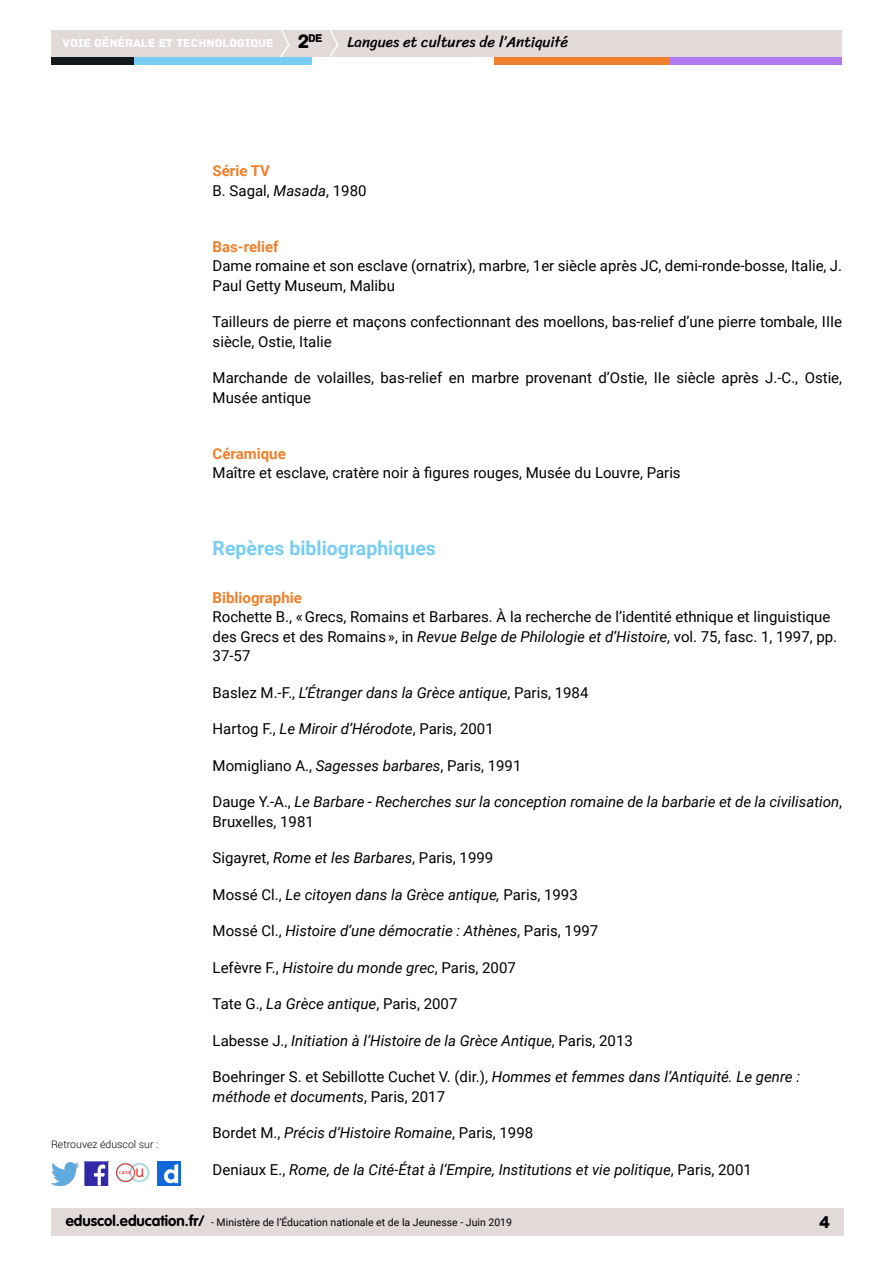
<style>
.page{position:relative;width:893px;height:1263px;background:#fff}
.page>*{position:absolute;margin:0;border:0;box-sizing:border-box;transform-origin:0 0}
.t1{font:700 19.5px "Roboto";color:#79cdf4}
.t2{font:18px "Archive";color:#000}
.t3{font:15px/19.5px "Roboto";color:#000}
.t4{font:italic 15px/19.5px "Roboto";color:#000}
.t5{font:700 15px "Roboto";color:#f0802b}
.t6{font:15px "Sriracha";color:#000}
.t7{font:12px "Archive";color:#fff}
.t8{font:11.85px "Archive";color:#000}
.t9{font:10.5px "Roboto";color:#000}
.t10{font:300 10.5px "Roboto";color:#000}
.s1{font-size:20.4px}
.s2{font-weight:700;color:#f0802b}
.s3{font-style:italic}
.s4{font-style:normal}
.s5{font-family:"VAG Rounded Std";font-weight:700;font-size:15px}
</style>
<div class="page">
<div style="left:51px;top:1209px;width:792px;height:27px;background:#e1dad8"></div>
<img style="left:85px;top:1162px;width:23px;height:23px">
<img style="left:51px;top:1163px;width:28px;height:22px">
<img style="left:158px;top:1162px;width:22px;height:23px">
<img style="left:115px;top:1162px;width:35px;height:21px">
<div style="left:51px;top:30px;width:791px;height:27px;background:#e1dad8"></div>
<svg style="left:280px;top:30px;width:10px;height:27px"></svg>
<svg style="left:329px;top:30px;width:9px;height:27px"></svg>
<div style="left:133px;top:57px;width:179px;height:8px;background:#79cdf4"></div>
<div style="left:51px;top:57px;width:82px;height:8px;background:#141a1c"></div>
<div style="left:667px;top:57px;width:175px;height:8px;background:#b078f2"></div>
<div style="left:494px;top:57px;width:175px;height:8px;background:#f0802b"></div>
<p class="t8" style="left:298px;top:31px;width:27px"><span class="s1">2</span>de</p>
<p class="t7" style="left:63px;top:36px;width:212px">VOIE GÉNÉRALE ET TECHNOLOGIQUE</p>
<p class="t6" style="left:348px;top:33px;width:222px">Langues et cultures de l’Antiquité</p>
<p class="t3" style="left:213px;top:160px;width:155px"><span class="s2">Série TV<br></span>B. Sagal, <span class="s3">Masada</span>, 1980</p>
<p class="t5" style="left:213px;top:236px;width:68px">Bas-relief</p>
<p class="t3" style="left:213px;top:255px;width:631px">Dame romaine et son esclave (ornatrix), marbre, 1er siècle après JC, demi-ronde-bosse, Italie, J.<br>Paul Getty Museum, Malibu</p>
<p class="t3" style="left:213px;top:311px;width:631px">Tailleurs de pierre et maçons confectionnant des moellons, bas-relief d’une pierre tombale, IIIe siècle, Ostie, Italie</p>
<p class="t3" style="left:213px;top:367px;width:631px">Marchande de volailles, bas-relief en marbre provenant d’Ostie, IIe siècle après J.-C., Ostie,<br>Musée antique</p>
<p class="t10" style="left:51px;top:1137px;width:109px">Retrouvez éduscol sur :</p>
<p class="t5" style="left:213px;top:443px;width:75px">Céramique</p>
<p class="t3" style="left:213px;top:462px;width:470px">Maître et esclave, cratère noir à figures rouges, Musée du Louvre, Paris</p>
<h1 class="t1" style="left:213px;top:534px;width:225px">Repères bibliographiques</h1>
<p class="t5" style="left:213px;top:587px;width:91px">Bibliographie</p>
<p class="t3" style="left:213px;top:606px;width:626px">Rochette B., « Grecs, Romains et Barbares. À la recherche de l’identité ethnique et linguistique des Grecs et des Romains », in <span class="s3">Revue Belge de Philologie et d’Histoire</span>, vol. 75, fasc. 1, 1997, pp.<br>37-57</p>
<p class="t4" style="left:213px;top:682px;width:377px"><span class="s4">Baslez M.-F.,</span> L’Étranger dans la Grèce antique<span class="s4">, Paris, 1984</span></p>
<p class="t3" style="left:213px;top:718px;width:283px">Hartog F., <span class="s3">Le Miroir d’Hérodote</span>, Paris, 2001</p>
<p class="t3" style="left:213px;top:755px;width:310px">Momigliano A., <span class="s3">Sagesses barbares</span>, Paris, 1991</p>
<p class="t4" style="left:213px;top:791px;width:631px"><span class="s4">Dauge Y.-A.,</span> Le Barbare - Recherches sur la conception romaine de la barbarie et de la civilisation<span class="s4">,<br>Bruxelles, 1981</span></p>
<p class="t3" style="left:213px;top:847px;width:282px">Sigayret, <span class="s3">Rome et les Barbares</span>, Paris, 1999</p>
<p class="t4" style="left:213px;top:884px;width:367px"><span class="s4">Mossé Cl.,</span> Le citoyen dans la Grèce antique, <span class="s4">Paris, 1993</span></p>
<p class="t4" style="left:213px;top:920px;width:387px"><span class="s4">Mossé Cl.,</span> Histoire d’une démocratie : Athènes<span class="s4">, Paris, 1997</span></p>
<p class="t3" style="left:213px;top:957px;width:305px">Lefèvre F., <span class="s3">Histoire du monde grec</span>, Paris, 2007</p>
<p class="t3" style="left:213px;top:993px;width:246px">Tate G., <span class="s3">La Grèce antique</span>, Paris, 2007</p>
<p class="t4" style="left:213px;top:1030px;width:422px"><span class="s4">Labesse J.,</span> Initiation à l’Histoire de la Grèce Antique<span class="s4">, Paris, 2013</span></p>
<p class="t4" style="left:213px;top:1066px;width:589px"><span class="s4">Boehringer S. et Sebillotte Cuchet V. (dir.),</span> Hommes et femmes dans l’Antiquité. Le genre : méthode et documents<span class="s4">, Paris, 2017</span></p>
<p class="t4" style="left:213px;top:1122px;width:322px"><span class="s4">Bordet M.,</span> Précis d’Histoire Romaine<span class="s4">, Paris, 1998</span></p>
<p class="t4" style="left:213px;top:1159px;width:541px"><span class="s4">Deniaux E.,</span> Rome, de la Cité-État à l’Empire, Institutions et vie politique<span class="s4">, Paris, 2001</span></p>
<p class="t9" style="left:66px;top:1215px;width:448px"><span class="s5">eduscol.education.fr/</span> - Ministère de l’Éducation nationale et de la Jeunesse - Juin 2019</p>
<p class="t2" style="left:819px;top:1211px;width:13px">4</p>
</div>
